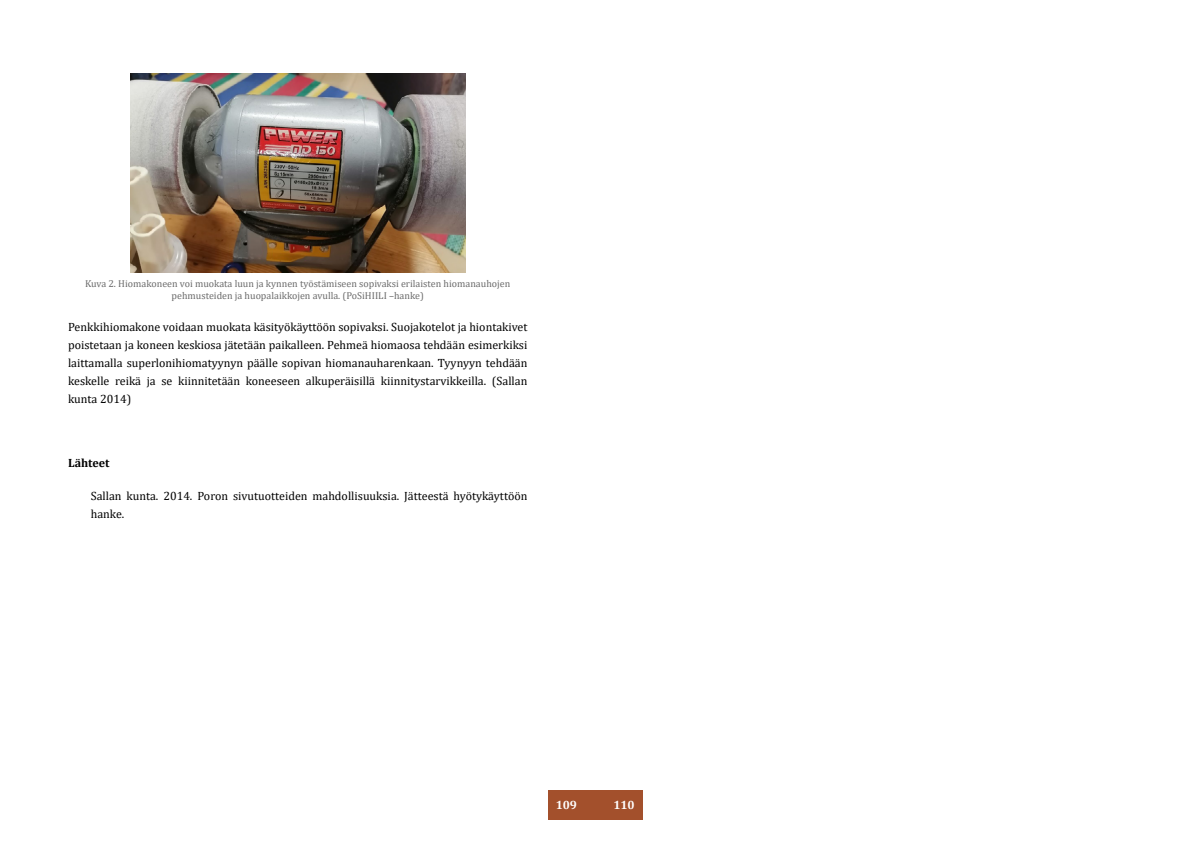
<style>
.page{position:relative;width:1191px;height:842px;background:#fff}
.page>*{position:absolute;margin:0;border:0;box-sizing:border-box;transform-origin:0 0}
.Body{font:12px/18px "Cambria";color:#000;text-align:justify}
.Body-2{font:700 12px "Cambria";color:#000}
.t1{font:700 12px "Cambria";color:#fff}
.Kuvateksti{font:10px/12px "Cambria";color:#6b6b6b;text-align:center}
</style>
<div class="page">
<div style="left:548px;top:790px;width:47px;height:29px;background:#a3502c"></div>
<div style="left:595px;top:790px;width:47px;height:29px;background:#a3502c"></div>
<img style="left:130px;top:74px;width:335px;height:199px">
<p class="Kuvateksti" style="left:85px;top:277px;width:426px">Kuva 2. Hiomakoneen voi muokata luun ja kynnen työstämiseen sopivaksi erilaisten hiomanauhojen pehmusteiden ja huopalaikkojen avulla. (PoSiHIILI –hanke)</p>
<p class="Body" style="left:68px;top:318px;width:461px">Penkkihiomakone voidaan muokata käsityökäyttöön sopivaksi. Suojakotelot ja hiontakivet poistetaan ja koneen keskiosa jätetään paikalleen. Pehmeä hiomaosa tehdään esimerkiksi laittamalla superlonihiomatyynyn päälle sopivan hiomanauharenkaan. Tyynyyn tehdään keskelle reikä ja se kiinnitetään koneeseen alkuperäisillä kiinnitystarvikkeilla. (Sallan kunta 2014)</p>
<p class="Body-2" style="left:68px;top:455px;width:43px">Lähteet</p>
<p class="Body" style="left:91px;top:486px;width:438px">Sallan kunta. 2014. Poron sivutuotteiden mahdollisuuksia. Jätteestä hyötykäyttöön hanke.</p>
<p class="t1" style="left:556px;top:796px;width:23px">109</p>
<p class="t1" style="left:613px;top:796px;width:23px">110</p>
</div>
